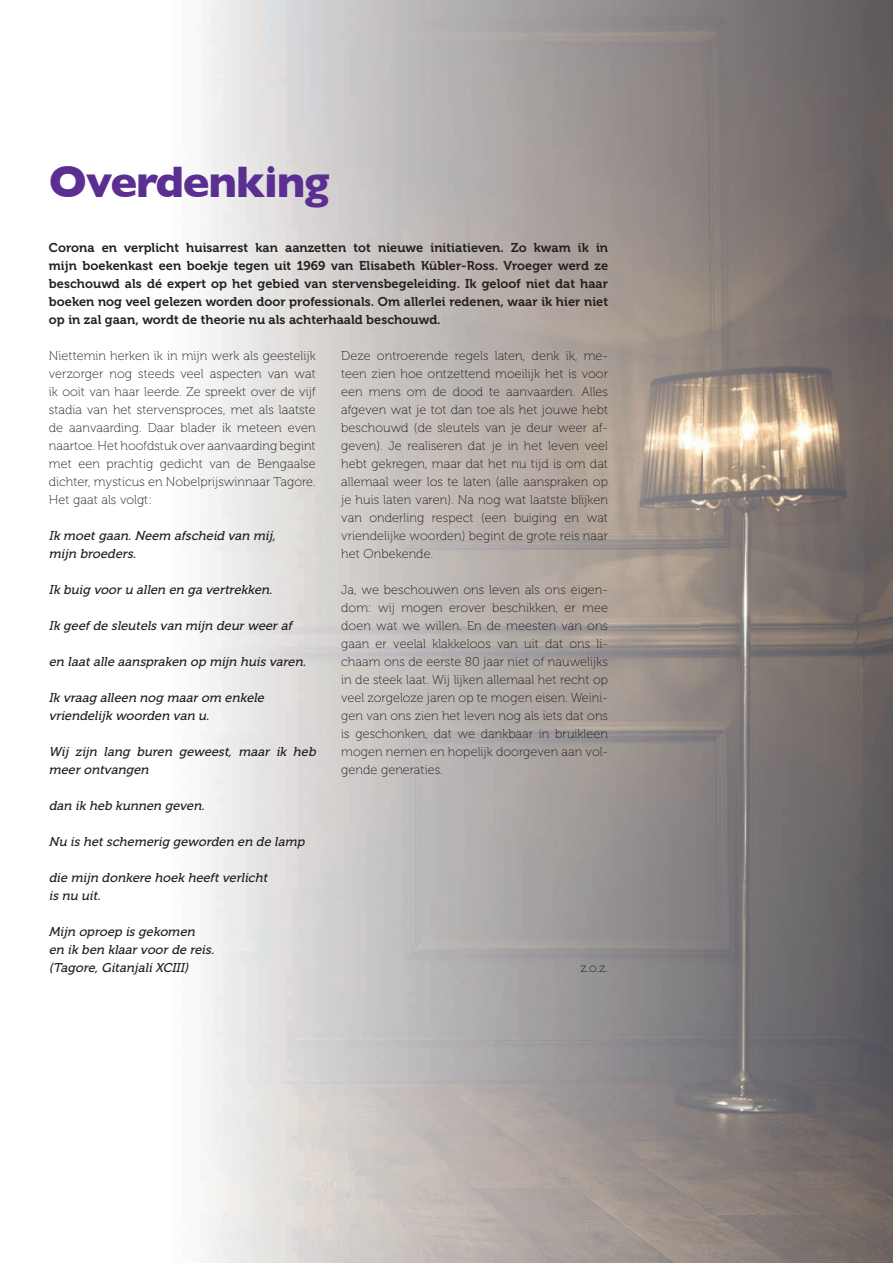
<style>
.page{position:relative;width:893px;height:1263px;background:#fff}
.page>*{position:absolute;margin:0;border:0;box-sizing:border-box;transform-origin:0 0}
.t1{font:700 45px "Gill Sans";letter-spacing:-.025em;color:#5b2e91}
.t2{font:12.75px/18px "Museo 100";letter-spacing:.005em;color:#231f20;text-align:justify}
.t3{font:italic 12.75px/18px "Museo 500";letter-spacing:.005em;color:#231f20}
.t4{font:12.75px/18px "Museo 700";letter-spacing:.005em;color:#231f20;text-align:justify}
</style>
<div class="page">
<img style="left:203px;top:0;width:690px;height:1263px">
<h1 class="t1" style="left:49px;top:156px;width:282px">Overdenking</h1>
<p class="t4" style="left:49px;top:239px;width:561px">Corona en verplicht huisarrest kan aanzetten tot nieuwe initiatieven. Zo kwam ik in mijn boekenkast een boekje tegen uit 1969 van Elisabeth Kübler-Ross. Vroeger werd ze beschouwd als dé expert op het gebied van stervensbegeleiding. Ik geloof niet dat haar boeken nog veel gelezen worden door professionals. Om allerlei redenen, waar ik hier niet op in zal gaan, wordt de theorie nu als achterhaald beschouwd.</p>
<p class="t2" style="left:49px;top:347px;width:268px">Niettemin herken ik in mijn werk als geestelijk verzorger nog steeds veel aspecten van wat ik ooit van haar leerde. Ze spreekt over de vijf stadia van het stervensproces, met als laatste de aanvaarding. Daar blader ik meteen even naartoe. Het hoofdstuk over aanvaarding begint met een prachtig gedicht van de Bengaalse dichter, mysticus en Nobelprijswinnaar Tagore.<br>Het gaat als volgt:</p>
<p class="t3" style="left:49px;top:527px;width:231px">Ik moetgaan.Neem afscheid van mij, mijn broeders.</p>
<p class="t3" style="left:49px;top:581px;width:228px">Ik buig vooru allen en ga vertrekken.</p>
<p class="t3" style="left:49px;top:617px;width:248px">Ik geefde sleutels van mijn deurweeraf</p>
<p class="t3" style="left:49px;top:653px;width:261px">en laatalle aanspraken op mijn huis varen.</p>
<p class="t3" style="left:49px;top:689px;width:220px">Ik vraag alleen nog maarom enkele vriendelijk woorden van u.</p>
<p class="t3" style="left:49px;top:743px;width:271px">Wij zijn lang buren geweest, maar ik heb meerontvangen</p>
<p class="t3" style="left:49px;top:797px;width:160px">dan ik heb kunnen geven.</p>
<p class="t3" style="left:49px;top:833px;width:260px">Nu is hetschemerig geworden en de lamp</p>
<p class="t3" style="left:49px;top:869px;width:223px">die mijn donkere hoek heeftverlicht is nu uit.</p>
<p class="t3" style="left:49px;top:923px;width:170px">Mijn oproep is gekomen en ik ben klaarvoorde reis. (Tagore,Gitanj aliXCIII)</p>
<p class="t2" style="left:341px;top:347px;width:268px">Deze ontroerende regels laten, denk ik, me&shy;teen zien hoe ontzettend moeilijk het is voor een mens om de dood te aanvaarden. Alles afgeven wat je tot dan toe als het jouwe hebt beschouwd (de sleutels van je deur weer af&shy;geven). Je realiseren dat je in het leven veel hebt gekregen, maar dat het nu tijd is om dat allemaal weer los te laten (alle aanspraken op je huis laten varen). Na nog wat laatste blijken van onderling respect (een buiging en wat vriendelijke woorden) begint de grote reis naar het Onbekende.</p>
<p class="t2" style="left:341px;top:581px;width:268px">Ja, we beschouwen ons leven als ons eigen&shy;dom: wij mogen erover beschikken, er mee doen wat we willen. En de meesten van ons gaan er veelal klakkeloos van uit dat ons li&shy;chaam ons de eerste 80 jaar niet of nauwelijks in de steek laat. Wij lijken allemaal het recht op veel zorgeloze jaren op te mogen eisen. Weini&shy;gen van ons zien het leven nog als iets dat ons is geschonken, dat we dankbaar in bruikleen mogen nemen en hopelijk doorgeven aan vol&shy;gende generaties.</p>
<p class="t2" style="left:580px;top:959px;width:29px">z.o.z.</p>
</div>
